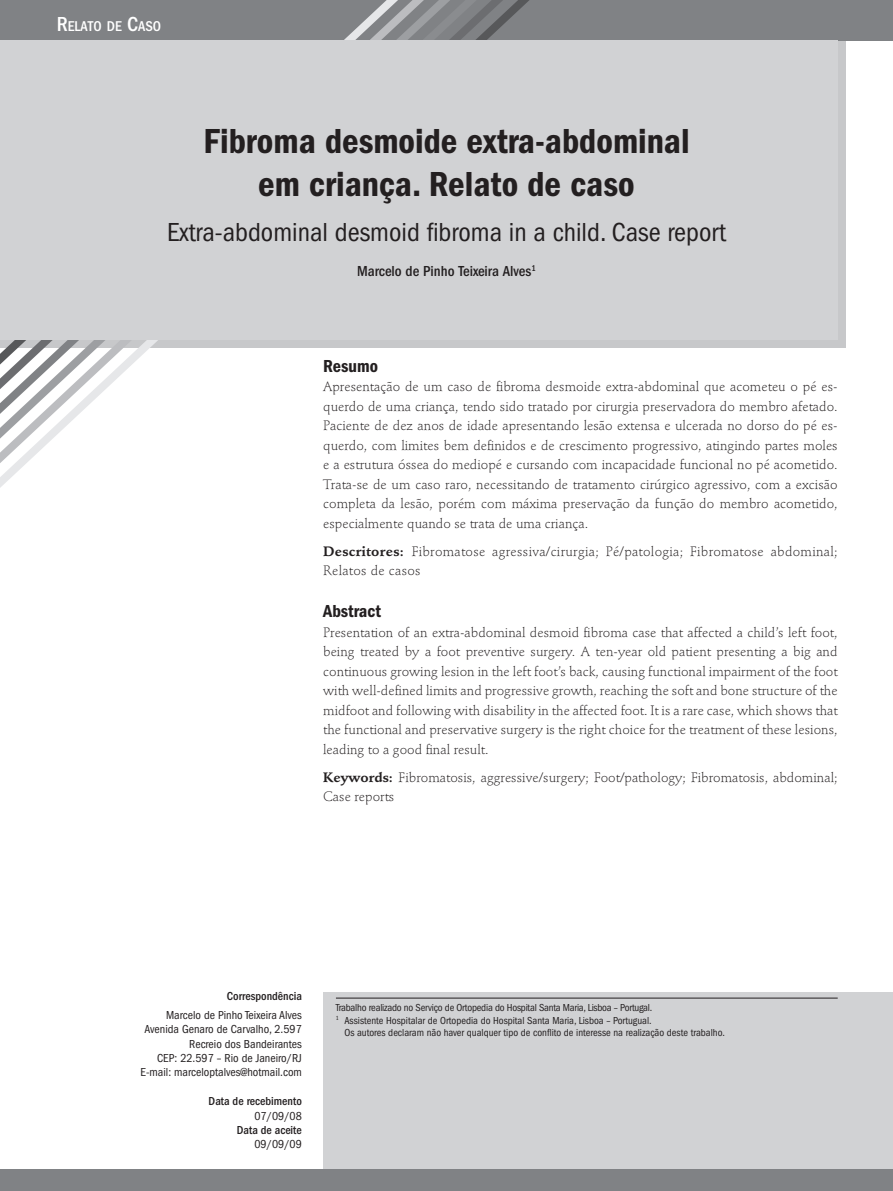
<style>
.page{position:relative;width:893px;height:1191px;background:#fff}
.page>*{position:absolute;margin:0;border:0;box-sizing:border-box;transform-origin:0 0}
._01_0_Título{font:36px/43.2px "ITC Franklin Gothic Std Dm Cd";color:#231f20;text-align:center}
._01_1_Título_inglês{font:condensed 27px "ITC Franklin Gothic Std";color:#231f20}
._03_3_Título_abstrac{font:18px "ITC Franklin Gothic Std Dm Cd";color:#231f20}
._03_0_Título_resumo{font:18px "ITC Franklin Gothic Std Dm Cd";color:#231f20}
._02_0_Autores{font:500 condensed 15px "ITC Franklin Gothic Std";color:#231f20}
.t1{font:500 condensed 14.7px "ITC Franklin Gothic Std";color:#fff}
._03_1_Resumo{font:300 13.5px/19.5px "Stempel Schneidler Std";color:#231f20;text-align:justify}
._03_4_Abstact{font:300 13.5px/19.5px "Stempel Schneidler Std";color:#231f20;text-align:justify}
._03_2_Descritores{font:300 13.5px/19.5px "Stempel Schneidler Std";letter-spacing:.02em;color:#231f20}
._03_5_Keywords{font:300 13.5px/19.5px "Stempel Schneidler Std";color:#231f20}
._04_1_Correspondênci{font:condensed 12px "ITC Franklin Gothic Std";color:#231f20}
._04_2_Datas_título{font:500 condensed 12px "ITC Franklin Gothic Std";color:#231f20}
._04_3_Datas{font:condensed 12px "ITC Franklin Gothic Std";color:#231f20}
._04_0_Correspondênci{font:500 condensed 12px "ITC Franklin Gothic Std";color:#231f20}
._02_1_Titulação_2{font:condensed 10.5px "ITC Franklin Gothic Std";color:#231f20}
._02_1_Titulação_1{font:condensed 10.5px "ITC Franklin Gothic Std";letter-spacing:-.02em;color:#231f20}
.s1{font-size:21px}
.s2{font-weight:700}
</style>
<div class="page">
<div style="left:0;top:37px;width:845px;height:310px;background:#c7c8ca"></div>
<svg style="left:0;top:340px;width:289px;height:148px"></svg>
<div style="left:0;top:0;width:893px;height:40px;background:#808285"></div>
<svg style="left:477px;top:0;width:52px;height:40px"></svg>
<svg style="left:344px;top:0;width:133px;height:40px"></svg>
<div style="left:323px;top:992px;width:570px;height:199px;background:#d1d2d4"></div>
<hr style="left:336px;top:997px;width:502px;height:1px;background:#231f20">
<div style="left:0;top:40px;width:838px;height:300px;background:#d1d2d4"></div>
<div style="left:0;top:1169px;width:893px;height:22px;background:#808285"></div>
<p class="t1" style="left:57px;top:18px;width:106px"><span class="s1">R</span>ELATO DE <span class="s1">C</span>ASO</p>
<p class="_01_0_Título" style="left:203px;top:119px;width:488px">Fibroma desmoide extra-abdominal em criança. Relato de caso</p>
<p class="_01_1_Título_inglês" style="left:167px;top:217px;width:560px">Extra-abdominal desmoid fibroma in a child. Case report</p>
<p class="_02_0_Autores" style="left:357px;top:262px;width:180px">Marcelo de Pinho Teixeira Alves<sup>1</sup></p>
<p class="_03_0_Título_resumo" style="left:323px;top:355px;width:56px">Resumo</p>
<p class="_03_1_Resumo" style="left:323px;top:377px;width:516px">Apresentação de um caso de fibroma desmoide extra-abdominal que acometeu o pé es&shy;querdo de uma criança, tendo sido tratado por cirurgia preservadora do membro afetado.<br>Paciente de dez anos de idade apresentando lesão extensa e ulcerada no dorso do pé es&shy;querdo, com limites bem definidos e de crescimento progressivo, atingindo partes moles e a estrutura óssea do mediopé e cursando com incapacidade funcional no pé acometido.<br>Trata-se de um caso raro, necessitando de tratamento cirúrgico agressivo, com a excisão completa da lesão, porém com máxima preservação da função do membro acometido, especialmente quando se trata de uma criança.</p>
<p class="_03_2_Descritores" style="left:323px;top:542px;width:516px"><span class="s2">Descritores:</span> Fibromatose agressiva/cirurgia; Pé/patologia; Fibromatose abdominal;<br>Relatos de casos</p>
<p class="_03_3_Título_abstrac" style="left:323px;top:601px;width:59px">Abstract</p>
<p class="_03_4_Abstact" style="left:323px;top:623px;width:516px">Presentation of an extra-abdominal desmoid fibroma case that affected a child’s left foot, being treated by a foot preventive surgery. A ten-year old patient presenting a big and continuous growing lesion in the left foot’s back, causing functional impairment of the foot with well-defined limits and progressive growth, reaching the soft and bone structure of the midfoot and following with disability in the affected foot. It is a rare case, which shows that the functional and preservative surgery is the right choice for the treatment of these lesions, leading to a good final result.</p>
<p class="_03_5_Keywords" style="left:323px;top:768px;width:516px"><span class="s2">Keywords:</span> Fibromatosis, aggressive/surgery; Foot/pathology; Fibromatosis, abdominal;<br>Case reports</p>
<p class="_04_0_Correspondênci" style="left:227px;top:989px;width:77px">Correspondência</p>
<p class="_04_1_Correspondênci" style="left:166px;top:1008px;width:137px">Marcelo de Pinho Teixeira Alves</p>
<p class="_04_1_Correspondênci" style="left:144px;top:1022px;width:159px">Avenida Genaro de Carvalho, 2.597</p>
<p class="_04_1_Correspondênci" style="left:189px;top:1037px;width:114px">Recreio dos Bandeirantes</p>
<p class="_04_1_Correspondênci" style="left:157px;top:1051px;width:146px">CEP: 22.597 – Rio de Janeiro/RJ</p>
<p class="_04_1_Correspondênci" style="left:141px;top:1065px;width:163px">E-mail: marceloptalves@hotmail.com</p>
<p class="_04_2_Datas_título" style="left:209px;top:1094px;width:95px">Data de recebimento</p>
<p class="_04_3_Datas" style="left:254px;top:1109px;width:49px">07/09/08</p>
<p class="_04_2_Datas_título" style="left:237px;top:1123px;width:67px">Data de aceite</p>
<p class="_04_3_Datas" style="left:254px;top:1137px;width:49px">09/09/09</p>
<p class="_02_1_Titulação_1" style="left:336px;top:1001px;width:318px">Trabalho realizado no Serviço de Ortopedia do Hospital Santa Maria, Lisboa – Portugal.</p>
<p class="_02_1_Titulação_2" style="left:336px;top:1014px;width:317px"><sup>1</sup> Assistente Hospitalar de Ortopedia do Hospital Santa Maria, Lisboa – Portugual.</p>
<p class="_02_1_Titulação_2" style="left:344px;top:1026px;width:382px">Os autores declaram não haver qualquer tipo de conflito de interesse na realização deste trabalho.</p>
</div>
